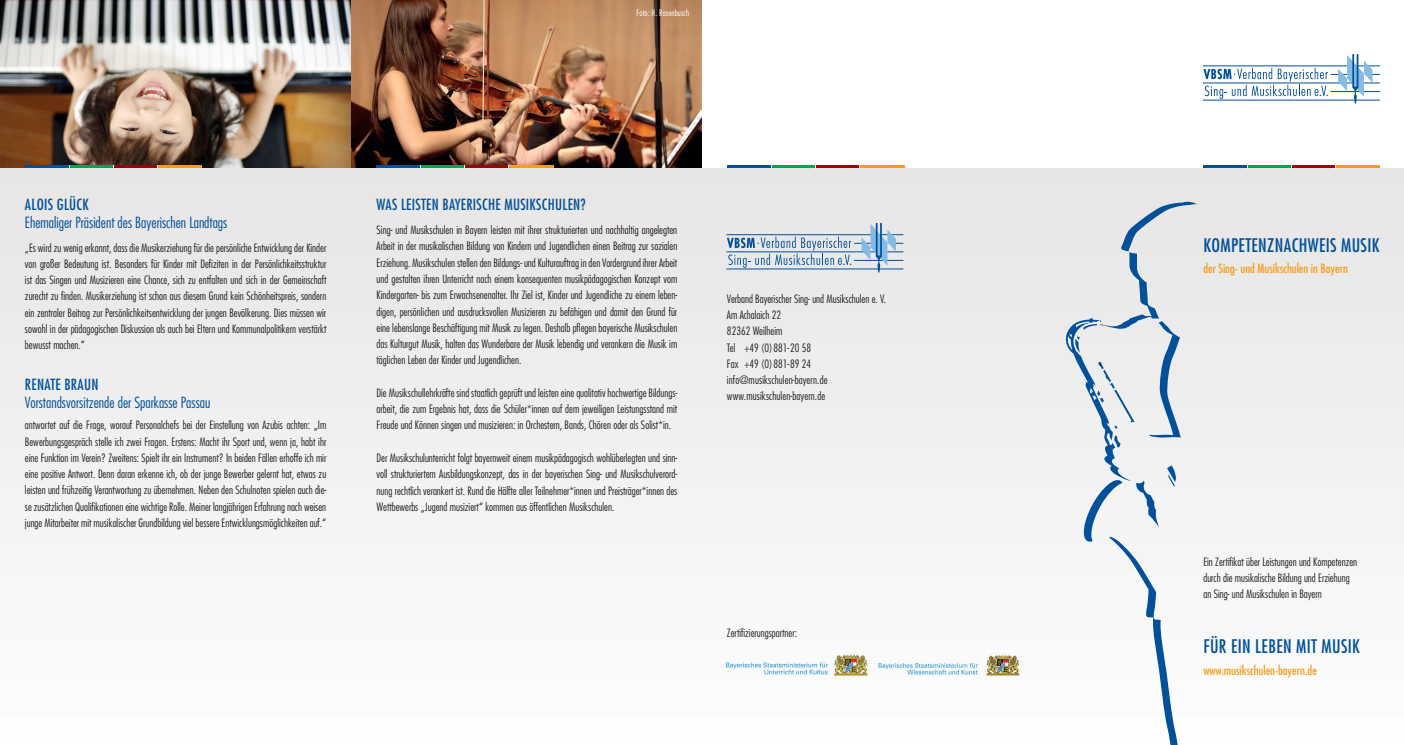
<style>
.page{position:relative;width:1404px;height:745px;background:#fff}
.page>*{position:absolute;margin:0;border:0;box-sizing:border-box;transform-origin:0 0}
.t1{font:condensed 18.25px "Futura";letter-spacing:.02em;color:#01509a}
.t2{font:300 condensed 15px "Futura";color:#01509a}
.t3{font:condensed 15px "Futura";letter-spacing:.02em;color:#01509a}
.t4{font:condensed 12.5px "Futura";color:#f89c1c}
.t5{font:300 condensed 11.25px/16.2px "Futura";color:#231f20;text-align:justify}
.t6{font:300 condensed 8.75px "Futura";letter-spacing:.01em;color:#fff}
</style>
<div class="page">
<img style="left:0;top:0;width:702px;height:168px">
<div style="left:0;top:168px;width:1403px;height:576px;background:linear-gradient(to right,#f2f2f2,#efeeee)"></div>
<hr style="left:420px;top:165px;width:45px;height:3px;background:#00a54f">
<hr style="left:376px;top:165px;width:45px;height:3px;background:#01509a">
<hr style="left:464px;top:165px;width:45px;height:3px;background:#97060a">
<hr style="left:509px;top:165px;width:44px;height:3px;background:#f89c1c">
<hr style="left:69px;top:165px;width:44px;height:3px;background:#00a54f">
<hr style="left:25px;top:165px;width:44px;height:3px;background:#01509a">
<hr style="left:113px;top:165px;width:44px;height:3px;background:#97060a">
<hr style="left:157px;top:165px;width:45px;height:3px;background:#f89c1c">
<svg style="left:1065px;top:201px;width:135px;height:543px;fill:#f1f1f1"></svg>
<hr style="left:1202px;top:83px;width:177px;height:1px;background:#01509a">
<hr style="left:1330px;top:91px;width:49px;height:1px;background:#01509a">
<hr style="left:1202px;top:100px;width:177px;height:1px;background:#01509a">
<hr style="left:1330px;top:74px;width:32px;height:1px;background:#01509a">
<hr style="left:1202px;top:66px;width:177px;height:1px;background:#01509a">
<svg style="left:1337px;top:54px;width:42px;height:50px"></svg>
<svg style="left:1203px;top:68px;width:124px;height:31px"></svg>
<hr style="left:1247px;top:165px;width:44px;height:3px;background:#00a54f">
<hr style="left:1203px;top:165px;width:44px;height:3px;background:#01509a">
<hr style="left:1291px;top:165px;width:44px;height:3px;background:#97060a">
<hr style="left:1335px;top:165px;width:44px;height:3px;background:#f89c1c">
<hr style="left:726px;top:251px;width:177px;height:1px;background:#01509a">
<hr style="left:853px;top:260px;width:50px;height:1px;background:#01509a">
<hr style="left:726px;top:268px;width:177px;height:1px;background:#01509a">
<hr style="left:854px;top:243px;width:32px;height:1px;background:#01509a">
<hr style="left:726px;top:234px;width:177px;height:1px;background:#01509a">
<svg style="left:861px;top:223px;width:42px;height:49px;background:#aec6db"></svg>
<svg style="left:726px;top:236px;width:125px;height:31px;background:#b6c6d6"></svg>
<hr style="left:771px;top:165px;width:44px;height:3px;background:#00a54f">
<hr style="left:727px;top:165px;width:44px;height:3px;background:#01509a">
<hr style="left:815px;top:165px;width:44px;height:3px;background:#97060a">
<hr style="left:859px;top:165px;width:45px;height:3px;background:#f89c1c">
<img style="left:724px;top:651px;width:147px;height:30px">
<img style="left:871px;top:651px;width:149px;height:30px">
<p class="t6" style="left:636px;top:8px;width:54px">Foto: H. Rosenbusch</p>
<p class="t3" style="left:25px;top:196px;width:65px">ALOIS GLÜCK</p>
<p class="t2" style="left:25px;top:214px;width:204px">Ehemaliger Präsident des Bayerischen Landtags</p>
<p class="t5" style="left:25px;top:239px;width:303px">„Es wird zu wenig erkannt, dass die Musikerziehung für die persönliche Entwicklung der Kinder von großer Bedeutung ist. Besonders für Kinder mit Defiziten in der Persönlichkeitsstruktur ist das Singen und Musizieren eine Chance, sich zu entfalten und sich in der Gemeinschaft zurecht zu finden. Musikerziehung ist schon aus diesem Grund kein Schönheitspreis, sondern ein zentraler Beitrag zur Persönlichkeitsentwicklung der jungen Bevölkerung. Dies müssen wir sowohl in der pädagogischen Diskussion als auch bei Eltern und Kommunalpolitikern verstärkt bewusst machen.“</p>
<p class="t3" style="left:25px;top:375px;width:75px">RENATE BRAUN</p>
<p class="t2" style="left:25px;top:393px;width:187px">Vorstandsvorsitzende der Sparkasse Passau</p>
<p class="t5" style="left:25px;top:417px;width:303px">antwortet auf die Frage, worauf Personalchefs bei der Einstellung von Azubis achten: „Im Bewerbungsgespräch stelle ich zwei Fragen. Erstens: Macht ihr Sport und, wenn ja, habt ihr eine Funktion im Verein? Zweitens: Spielt ihr ein Instrument? In beiden Fällen erhoffe ich mir eine positive Antwort. Denn daran erkenne ich, ob der junge Bewerber gelernt hat, etwas zu leisten und frühzeitig Verantwortung zu übernehmen. Neben den Schulnoten spielen auch die&shy;se zusätzlichen Qualifikationen eine wichtige Rolle. Meiner langjährigen Erfahrung nach weisen junge Mitarbeiter mit musikalischer Grundbildung viel bessere Entwicklungsmöglichkeiten auf.“</p>
<p class="t3" style="left:376px;top:196px;width:210px">WAS LEISTEN BAYERISCHE MUSIKSCHULEN?</p>
<p class="t5" style="left:376px;top:222px;width:302px">Sing- und Musikschulen in Bayern leisten mit ihrer strukturierten und nachhaltig angelegten Arbeit in der musikalischen Bildung von Kindern und Jugendlichen einen Beitrag zur sozialen Erziehung. Musikschulen stellen den Bildungs- und Kulturauftrag in den Vordergrund ihrer Arbeit und gestalten ihren Unterricht nach einem konsequenten musikpädagogischen Konzept vom Kindergarten- bis zum Erwachsenenalter. Ihr Ziel ist, Kinder und Jugendliche zu einem leben&shy;digen, persönlichen und ausdrucksvollen Musizieren zu befähigen und damit den Grund für eine lebenslange Beschäftigung mit Musik zu legen. Deshalb pflegen bayerische Musikschulen das Kulturgut Musik, halten das Wunderbare der Musik lebendig und verankern die Musik im täglichen Leben der Kinder und Jugendlichen.</p>
<p class="t5" style="left:376px;top:384px;width:302px">Die Musikschullehrkräfte sind staatlich geprüft und leisten eine qualitativ hochwertige Bildungs&shy;arbeit, die zum Ergebnis hat, dass die Schüler*innen auf dem jeweiligen Leistungsstand mit Freude und Können singen und musizieren: in Orchestern, Bands, Chören oder als Solist*in.</p>
<p class="t5" style="left:376px;top:449px;width:302px">Der Musikschulunterricht folgt bayernweit einem musikpädagogisch wohlüberlegten und sinn&shy;voll strukturiertem Ausbildungskonzept, das in der bayerischen Sing- und Musikschulverord&shy;nung rechtlich verankert ist. Rund die Hälfte aller Teilnehmer*innen und Preisträger*innen des Wettbewerbs „Jugend musiziert“ kommen aus öffentlichen Musikschulen.</p>
<p class="t5" style="left:727px;top:290px;width:161px">Verband Bayerischer Sing- und Musikschulen e. V.</p>
<p class="t5" style="left:727px;top:306px;width:56px">Am Achalaich 22</p>
<p class="t5" style="left:727px;top:323px;width:57px">82362 Weilheim</p>
<p class="t5" style="left:727px;top:339px;width:86px">Tel +49 (0)881-20 58</p>
<p class="t5" style="left:727px;top:355px;width:86px">Fax +49 (0)881-89 24</p>
<p class="t5" style="left:727px;top:371px;width:102px">info@musikschulen-bayern.de</p>
<p class="t5" style="left:727px;top:388px;width:100px">www.musikschulen-bayern.de</p>
<p class="t5" style="left:727px;top:624px;width:72px">Zertifizierungspartner:</p>
<p class="t1" style="left:1203px;top:234px;width:178px">KOMPETENZNACHWEIS MUSIK</p>
<p class="t4" style="left:1203px;top:261px;width:146px">der Sing- und Musikschulen in Bayern</p>
<p class="t5" style="left:1203px;top:553px;width:155px">Ein Zertifikat über Leistungen und Kompetenzen durch die musikalische Bildung und Erziehung</p>
<p class="t5" style="left:1203px;top:585px;width:120px">an Sing- und Musikschulen in Bayern</p>
<p class="t1" style="left:1203px;top:635px;width:158px">FÜR EIN LEBEN MIT MUSIK</p>
<p class="t4" style="left:1203px;top:662px;width:115px">www.musikschulen-bayern.de</p>
</div>
